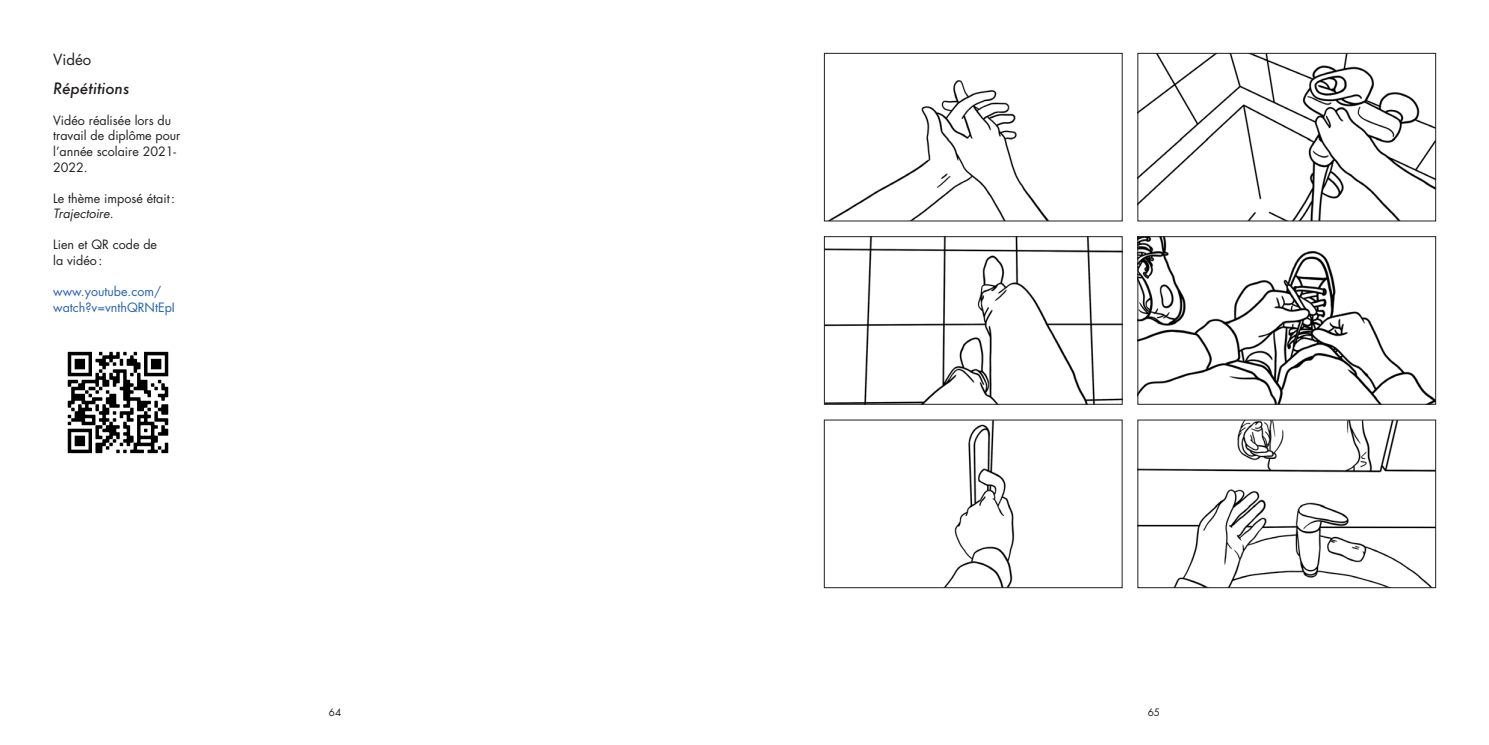
<style>
.page{position:relative;width:1489px;height:745px;background:#fff}
.page>*{position:absolute;margin:0;border:0;box-sizing:border-box;transform-origin:0 0}
.sous-titres{font:italic 500 15.25px "Futura";color:#231f20}
.titres_couleur{font:15px "Futura Std";color:#231f20}
.texte_courant{font:12.5px/15.5px "Futura Std";color:#231f20}
.texte_courant-2{font:12.5px/15.5px "Futura Std";color:#2662af}
.t1{font:10px "Futura Std";color:#231f20}
.s1{font-style:italic}
</style>
<div class="page">
<img style="left:67px;top:351px;width:102px;height:103px">
<img style="left:1139px;top:55px;width:294px;height:164px">
<div style="left:1137px;top:53px;width:298px;height:168px;border:1px solid #231f20"></div>
<img style="left:826px;top:238px;width:294px;height:164px">
<div style="left:824px;top:236px;width:298px;height:168px;border:1px solid #231f20"></div>
<img style="left:830px;top:80px;width:218px;height:139px">
<div style="left:824px;top:53px;width:298px;height:168px;border:1px solid #231f20"></div>
<img style="left:1139px;top:238px;width:294px;height:164px">
<div style="left:1137px;top:236px;width:298px;height:168px;border:1px solid #231f20"></div>
<img style="left:945px;top:421px;width:70px;height:164px">
<img style="left:1139px;top:421px;width:294px;height:164px">
<p class="titres_couleur" style="left:53px;top:49px;width:40px">Vidéo</p>
<p class="sous-titres" style="left:53px;top:78px;width:78px">Répétitions</p>
<p class="texte_courant" style="left:53px;top:113px;width:129px">Vidéo réalisée lors du travail de diplôme pour l’année scolaire 2021-<br>2022.</p>
<p class="texte_courant" style="left:53px;top:190px;width:123px">Le thème imposé était:<br><span class="s1">Trajectoire</span>.</p>
<p class="texte_courant" style="left:53px;top:237px;width:105px">Lien et QR code de</p>
<p class="texte_courant" style="left:53px;top:252px;width:51px">la vidéo:</p>
<p class="texte_courant-2" style="left:53px;top:284px;width:123px">www.youtube.com/ watch?v=vnthQRNtEpI</p>
<p class="t1" style="left:329px;top:705px;width:14px">64</p>
<p class="t1" style="left:1147px;top:705px;width:14px">65</p>
</div>
